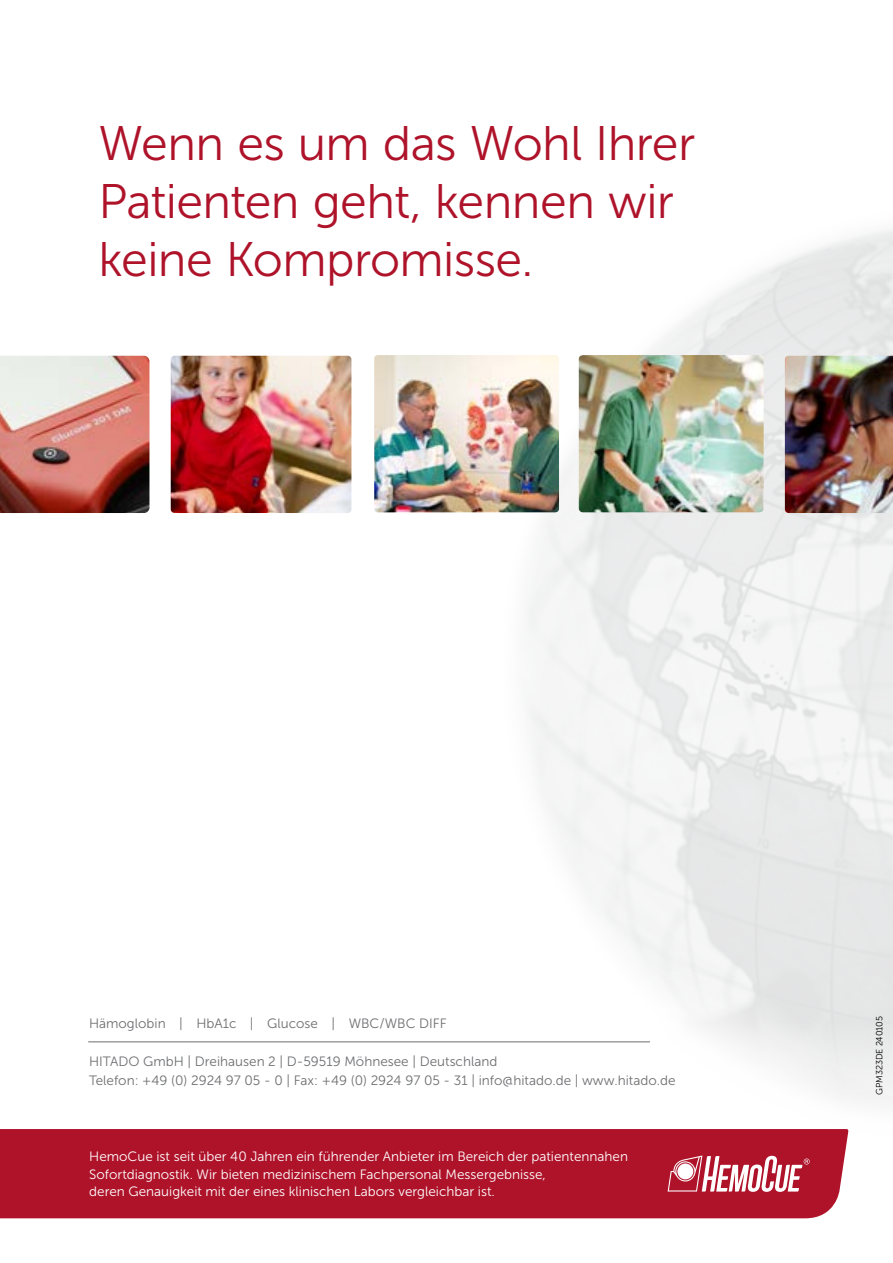
<style>
.page{position:relative;width:893px;height:1263px;background:#fff}
.page>*{position:absolute;margin:0;border:0;box-sizing:border-box;transform-origin:0 0}
.t1{font:48.3px/58.1px "Museo Sans 300";letter-spacing:-.01em;color:#ae132a}
.t2{font:13.5px/17.2px "Museo Sans 300";color:#fff}
.t3{font:13.5px/18.9px "Museo Sans 300";color:#6d6e71}
.t4{font:9px "Museo Sans 300";letter-spacing:-.01em;color:#000}
</style>
<div class="page">
<svg style="left:475px;top:967px;width:383px;height:252px"></svg>
<img style="left:785px;top:356px;width:108px;height:157px">
<img style="left:579px;top:355px;width:185px;height:157px">
<img style="left:171px;top:356px;width:180px;height:157px">
<img style="left:374px;top:355px;width:185px;height:157px">
<img style="left:0;top:356px;width:149px;height:157px">
<div style="left:0;top:1129px;width:849px;height:89px;background:#ae132a"></div>
<svg style="left:668px;top:1155px;width:142px;height:37px"></svg>
<hr style="left:88px;top:1041px;width:562px;height:1px;background:#6d6e71">
<h1 class="t1" style="left:98px;top:114px;width:598px">Wenn es um das Wohl Ihrer<br>Patienten geht, kennen wir keine Kompromisse.</h1>
<p class="t3" style="left:89px;top:1013px;width:359px">Hämoglobin | HbA1c | Glucose | WBC/WBC DIFF</p>
<p class="t4" style="left:874px;top:1095px;width:80px;rotate:-90deg">GPM323DE 240105</p>
<p class="t3" style="left:89px;top:1052px;width:588px">HITADO GmbH | Dreihausen 2 | D- 59519 Möhnesee | Deutschland<br>Telefon: +49 (0) 2924 97 05 - 0 | Fax: +49 (0) 2924 97 05 - 31 | info@hitado.de | www.hitado.de</p>
<p class="t2" style="left:89px;top:1148px;width:540px">HemoCue ist seit über 40 Jahren ein führender Anbieter im Bereich der patientennahen<br>Sofortdiagnostik. Wir bieten medizinischem Fachpersonal Messergebnisse,<br>deren Genauigkeit mit der eines klinischen Labors vergleichbar ist.</p>
</div>
